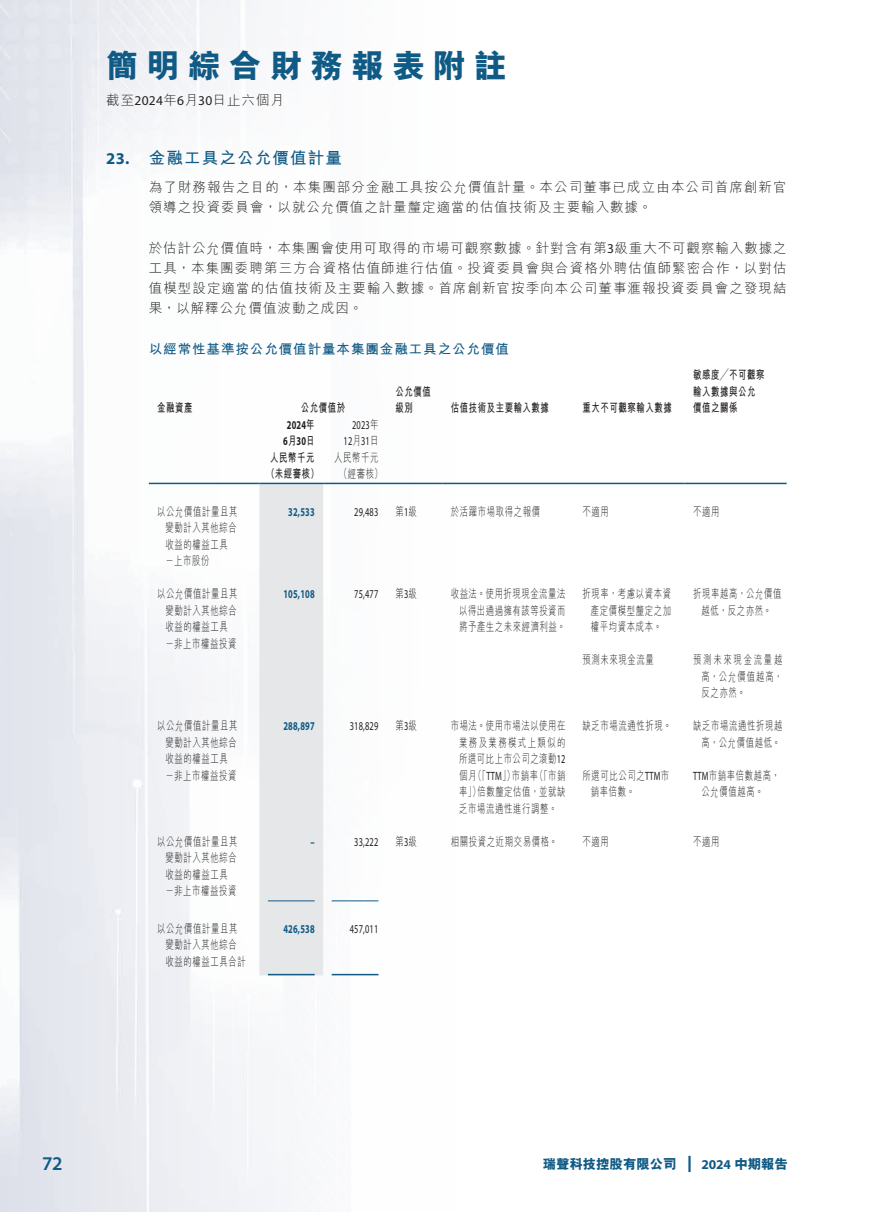
<style>
.page{position:relative;width:893px;height:1212px;background:#fff}
.page>*{position:absolute;margin:0;border:0;box-sizing:border-box;transform-origin:0 0}
.t1{font:800 33px "M Hei HK";letter-spacing:.24em;color:#105a86}
.t2{font:600 19.5px "Myriad Pro";color:#105a86}
.t3{font:700 16.5px "M Hei HK";letter-spacing:.07em;color:#105a86}
.t4{font:300 13.5px/20.2px "M Hei HK";letter-spacing:.08em;color:#231f20}
.t5{font:700 13.5px "M Hei HK";letter-spacing:.07em;color:#105a86}
.t6{font:800 13.5px "M Hei HK";letter-spacing:-.01em;color:#105a86}
.t7{font:300 12px/16.5px "M Hei HK";letter-spacing:.07em;color:#231f20;scale:.7 1}
.t8{font:700 12px/16.5px "M Hei HK";letter-spacing:.07em;color:#231f20;scale:.7 1}
.t9{font:12px/16.5px "Myriad Pro";letter-spacing:.02em;color:#231f20;text-align:right;scale:.7 1}
.t10{font:700 12px "Myriad Pro";letter-spacing:.02em;color:#105a86;scale:.7 1}
.t11{font:700 12px/16.5px "Myriad Pro";letter-spacing:.02em;color:#231f20;text-align:center;scale:.7 1}
.s1{font-family:"Myriad Pro";font-weight:400}
.s2{font-family:"Myriad Pro"}
.s3{font-family:"M Hei HK"}
.s4{font-family:"M Hei HK";font-weight:300}
.s5{font-family:"Myriad Pro";font-weight:700;font-size:16.2px}
.s6{font-family:"Myriad Pro";font-weight:700}
</style>
<div class="page">
<img style="left:0;top:0;width:455px;height:1212px">
<div style="left:259px;top:484px;width:64px;height:491px;background:#e6e7e9"></div>
<hr style="left:149px;top:483px;width:110px;height:1px;background:#105a86">
<hr style="left:259px;top:483px;width:64px;height:1px;background:#105a86">
<hr style="left:323px;top:483px;width:64px;height:1px;background:#105a86">
<hr style="left:387px;top:483px;width:55px;height:1px;background:#105a86">
<hr style="left:442px;top:483px;width:132px;height:1px;background:#105a86">
<hr style="left:574px;top:483px;width:111px;height:1px;background:#105a86">
<hr style="left:685px;top:483px;width:102px;height:1px;background:#105a86">
<hr style="left:268px;top:900px;width:47px;height:1px;background:#105a86">
<hr style="left:332px;top:900px;width:46px;height:1px;background:#105a86">
<hr style="left:268px;top:974px;width:47px;height:1px;background:#105a86">
<hr style="left:332px;top:974px;width:46px;height:1px;background:#105a86">
<h1 class="t1" style="left:106px;top:44px;width:402px">簡明綜合財務報表附註</h1>
<p class="t4" style="left:106px;top:89px;width:179px">截至<span class="s1">2024</span>年<span class="s1">6</span>月<span class="s1">30</span>日止六個月</p>
<h3 class="t3" style="left:106px;top:146px;width:237px"><span class="s2">23.</span> 金融工具之公允價值計量</h3>
<p class="t4" style="left:149px;top:176px;width:639px">為了財務報告之目的，本集團部分金融工具按公允價值計量。本公司董事已成立由本公司首席創新官領導之投資委員會，以就公允價值之計量釐定適當的估值技術及主要輸入數據。</p>
<p class="t4" style="left:149px;top:237px;width:639px;text-align:justify">於估計公允價值時，本集團會使用可取得的市場可觀察數據。針對含有第<span class="s1">3</span>級重大不可觀察輸入數據之工具，本集團委聘第三方合資格估值師進行估值。投資委員會與合資格外聘估值師緊密合作，以對估值模型設定適當的估值技術及主要輸入數據。首席創新官按季向本公司董事滙報投資委員會之發現結果，以解釋公允價值波動之成因。</p>
<p class="t5" style="left:149px;top:339px;width:362px">以經常性基準按公允價值計量本集團金融工具之公允價值</p>
<p class="t8" style="left:157px;top:399px;width:52px">金融資產</p>
<p class="t8" style="left:301px;top:399px;width:65px">公允價值於</p>
<p class="t11" style="left:283px;top:416px;width:46px">2024<span class="s3">年<br></span>6<span class="s3">月</span>30<span class="s3">日</span></p>
<p class="t9" style="left:343px;top:416px;width:51px">2023<span class="s4">年<br></span>12<span class="s4">月</span>31<span class="s4">日</span></p>
<p class="t8" style="left:270px;top:448px;width:65px">人民幣千元</p>
<p class="t7" style="left:334px;top:448px;width:65px">人民幣千元</p>
<p class="t8" style="left:266px;top:465px;width:77px">（未經審核）</p>
<p class="t7" style="left:339px;top:465px;width:64px">（經審核）</p>
<p class="t8" style="left:395px;top:382px;width:52px">公允價值級別</p>
<p class="t8" style="left:451px;top:399px;width:142px">估值技術及主要輸入數據</p>
<p class="t8" style="left:583px;top:399px;width:129px">重大不可觀察輸入數據</p>
<p class="t8" style="left:693px;top:366px;width:103px">敏感度╱不可觀察輸入數據與公允價值之關係</p>
<p class="t7" style="left:166px;top:502px;width:104px;text-indent:-8px">以公允價值計量且其變動計入其他綜合收益的權益工具－上市股份</p>
<p class="t10" style="left:288px;top:504px;width:39px">32,533</p>
<p class="t9" style="left:354px;top:503px;width:36px">29,483</p>
<p class="t7" style="left:395px;top:502px;width:32px">第<span class="s1">1</span>級</p>
<p class="t7" style="left:451px;top:502px;width:129px">於活躍市場取得之報價</p>
<p class="t7" style="left:583px;top:502px;width:39px">不適用</p>
<p class="t7" style="left:693px;top:502px;width:39px">不適用</p>
<p class="t7" style="left:166px;top:585px;width:104px;text-indent:-8px">以公允價值計量且其變動計入其他綜合收益的權益工具－非上市權益投資</p>
<p class="t10" style="left:283px;top:586px;width:46px">105,108</p>
<p class="t9" style="left:354px;top:586px;width:36px">75,477</p>
<p class="t7" style="left:395px;top:585px;width:32px">第<span class="s1">3</span>級</p>
<p class="t7" style="left:459px;top:585px;width:154px;text-align:justify;text-indent:-8px">收益法。使用折現現金流量法以得出通過擁有該等投資而將予產生之未來經濟利益。</p>
<p class="t7" style="left:591px;top:585px;width:116px;text-align:justify;text-indent:-8px">折現率，考慮以資本資產定價模型釐定之加權平均資本成本。</p>
<p class="t7" style="left:583px;top:651px;width:103px">預測未來現金流量</p>
<p class="t7" style="left:693px;top:585px;width:128px;text-align:center">折現率越高，公允價值越低，反之亦然。</p>
<p class="t7" style="left:701px;top:651px;width:117px;text-align:justify;text-indent:-8px">預測未來現金流量越高，公允價值越高，反之亦然。</p>
<p class="t7" style="left:166px;top:717px;width:104px;text-indent:-8px">以公允價值計量且其變動計入其他綜合收益的權益工具－非上市權益投資</p>
<p class="t10" style="left:283px;top:718px;width:46px">288,897</p>
<p class="t9" style="left:350px;top:718px;width:42px">318,829</p>
<p class="t7" style="left:395px;top:717px;width:32px">第<span class="s1">3</span>級</p>
<p class="t7" style="left:459px;top:717px;width:154px;text-align:justify;text-indent:-8px">市場法。使用市場法以使用在業務及業務模式上類似的所選可比上市公司之滾動<span class="s1">12</span>個月（「<span class="s1">TTM</span>」）市銷率（「市銷率」）倍數釐定估值，並就缺乏市場流通性進行調整。</p>
<p class="t7" style="left:583px;top:717px;width:129px">缺乏市場流通性折現。</p>
<p class="t7" style="left:591px;top:766px;width:113px;text-indent:-8px">所選可比公司之<span class="s1">TTM</span>市銷率倍數。</p>
<p class="t7" style="left:693px;top:717px;width:129px;text-align:center">缺乏市場流通性折現越高，公允價值越低。</p>
<p class="t7" style="left:701px;top:766px;width:113px;text-indent:-8px"><span class="s1">TTM</span>市銷率倍數越高，公允價值越高。</p>
<p class="t7" style="left:166px;top:832px;width:104px;text-indent:-8px">以公允價值計量且其變動計入其他綜合收益的權益工具－非上市權益投資</p>
<p class="t10" style="left:310px;top:834px;width:8px">–</p>
<p class="t9" style="left:354px;top:833px;width:36px">33,222</p>
<p class="t7" style="left:395px;top:832px;width:32px">第<span class="s1">3</span>級</p>
<p class="t7" style="left:451px;top:832px;width:154px">相關投資之近期交易價格。</p>
<p class="t7" style="left:583px;top:832px;width:39px">不適用</p>
<p class="t7" style="left:693px;top:832px;width:39px">不適用</p>
<p class="t7" style="left:166px;top:919px;width:116px;text-indent:-8px">以公允價值計量且其變動計入其他綜合收益的權益工具合計</p>
<p class="t10" style="left:283px;top:921px;width:46px">426,538</p>
<p class="t9" style="left:350px;top:920px;width:42px">457,011</p>
<h2 class="t2" style="left:42px;top:1151px;width:22px">72</h2>
<p class="t6" style="left:543px;top:1155px;width:247px">瑞聲科技控股有限公司 <span class="s5">|</span> <span class="s6">2024</span> 中期報告</p>
</div>
